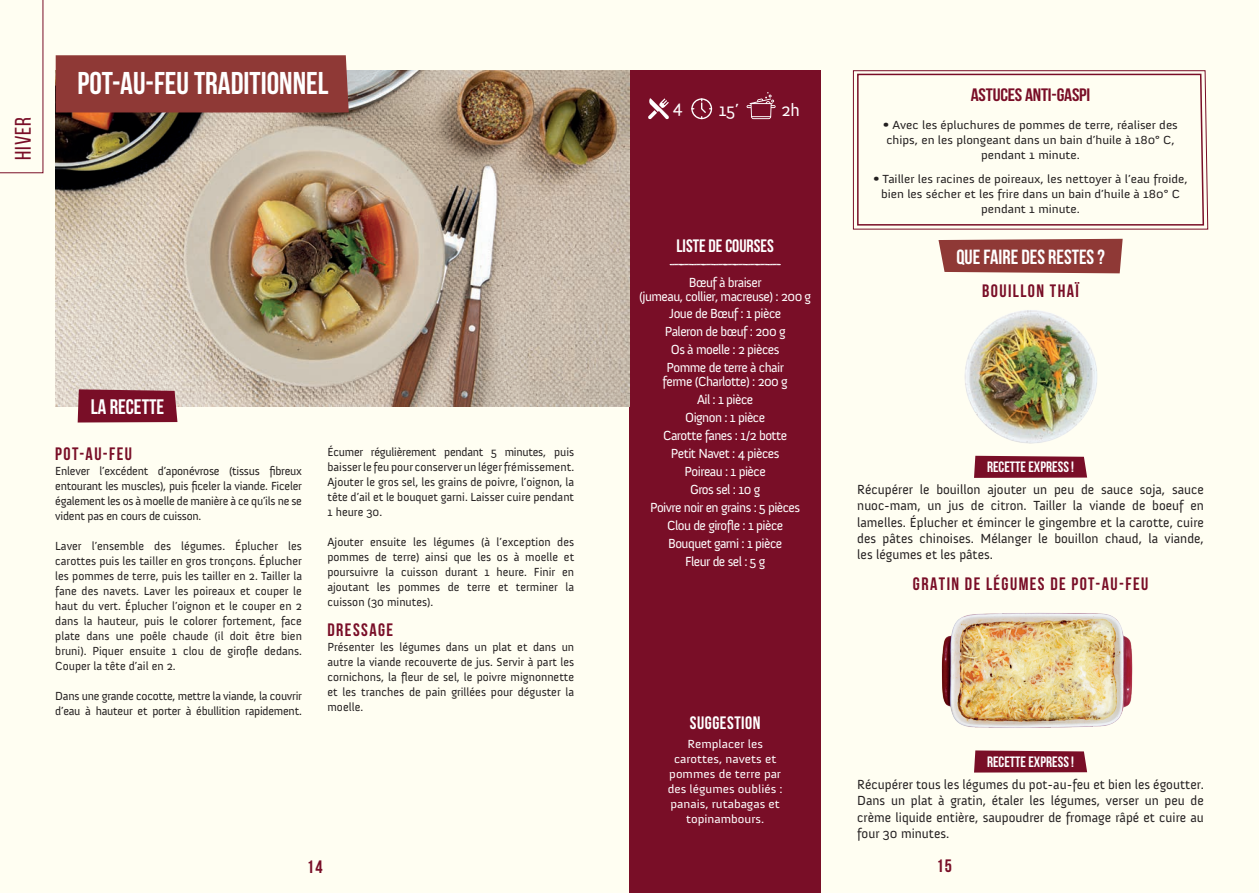
<style>
.page{position:relative;width:1259px;height:893px;background:#fffef2}
.page>*{position:absolute;margin:0;border:0;box-sizing:border-box;transform-origin:0 0}
.t1{font:700 31.5px "Bebas Neue";color:#fff}
.t2{font:22.5px "Bebas Neue";letter-spacing:.05em;color:#790e27}
.t3{font:700 21px "Bebas Neue";color:#fff}
.Labeur{font:700 20.55px "Bebas Neue";color:#fff}
.t4{font:700 18px "Bebas Neue";letter-spacing:.08em;color:#790e27}
.t5{font:700 18px "Bebas Neue";letter-spacing:-.01em;color:#790e27;scale:1.1 1}
.t6{font:700 18px "Bebas Neue";color:#fff}
.t7{font:700 18px "Bebas Neue";letter-spacing:.03em;color:#fff}
.t8{font:18px "Anivers";color:#fff}
.t9{font:700 15px "Bebas Neue";color:#fff}
.t10{font:13.5px/16.2px "Anivers";color:#231f20;text-align:justify}
.t11{font:13.5px/13.5px "Anivers";letter-spacing:-.04em;color:#fff;text-align:center}
.t12{font:12px/15px "Anivers";color:#231f20;text-align:justify}
.t13{font:12px/15px "Anivers";color:#231f20;text-align:center;scale:1.1 1}
.t14{font:12px/15px "Anivers";color:#fff;text-align:center;scale:1.1 1}
.t15{font:12px/15px "Anivers";letter-spacing:-.02em;color:#231f20}
</style>
<div class="page">
<div style="left:629px;top:71px;width:192px;height:822px;background:#790e27"></div>
<svg style="left:669px;top:264px;width:112px;height:1px"></svg>
<img style="left:56px;top:71px;width:573px;height:335px">
<svg style="left:853px;top:70px;width:355px;height:159px"></svg>
<div style="left:56px;top:55px;width:293px;height:57px;background:#8f3936"></div>
<svg style="left:0;top:0;width:43px;height:173px"></svg>
<svg style="left:938px;top:239px;width:184px;height:34px;background:#94423e"></svg>
<div style="left:78px;top:389px;width:99px;height:33px;background:#790e27"></div>
<svg style="left:648px;top:98px;width:21px;height:21px"></svg>
<svg style="left:691px;top:98px;width:21px;height:21px"></svg>
<svg style="left:746px;top:92px;width:29px;height:27px"></svg>
<svg style="left:974px;top:750px;width:113px;height:22px;background:#811c33"></svg>
<svg style="left:974px;top:456px;width:113px;height:22px;background:#7e182f"></svg>
<img style="left:965px;top:310px;width:132px;height:134px">
<img style="left:941px;top:613px;width:192px;height:115px">
<p class="t2" style="left:11px;top:160px;width:45px;rotate:-90deg">HIVER</p>
<p class="t1" style="left:77px;top:66px;width:252px">POT-AU-FEU TRADITIONNEL</p>
<p class="t3" style="left:91px;top:395px;width:75px">LA RECETTE</p>
<p class="t4" style="left:55px;top:444px;width:78px">POT-AU-FEU</p>
<p class="t12" style="left:55px;top:464px;width:248px">Enlever l’excédent d’aponévrose (tissus fibreux entourant les muscles), puis ficeler la viande. Ficeler également les os à moelle de manière à ce qu’ils ne se vident pas en cours de cuisson.</p>
<p class="t12" style="left:55px;top:539px;width:248px">Laver l’ensemble des légumes. Éplucher les carottes puis les tailler en gros tronçons. Éplucher les pommes de terre, puis les tailler en 2. Tailler la fane des navets. Laver les poireaux et couper le haut du vert. Éplucher l’oignon et le couper en 2 dans la hauteur, puis le colorer fortement, face plate dans une poêle chaude (il doit être bien bruni). Piquer ensuite 1 clou de girofle dedans.<br>Couper la tête d’ail en 2.</p>
<p class="t15" style="left:55px;top:689px;width:248px">Dans une grande cocotte, mettre la viande, la couvrir d’eau à hauteur et porter à ébullition rapidement.</p>
<p class="t12" style="left:327px;top:444px;width:248px">Écumer régulièrement pendant 5 minutes, puis baisser le feu pour conserver un léger frémissement.<br>Ajouter le gros sel, les grains de poivre, l’oignon, la tête d’ail et le bouquet garni. Laisser cuire pendant 1 heure 30.</p>
<p class="t12" style="left:327px;top:534px;width:248px">Ajouter ensuite les légumes (à l’exception des pommes de terre) ainsi que les os à moelle et poursuivre la cuisson durant 1 heure. Finir en ajoutant les pommes de terre et terminer la cuisson (30 minutes).</p>
<p class="t4" style="left:327px;top:619px;width:67px">DRESSAGE</p>
<p class="t12" style="left:327px;top:639px;width:248px">Présenter les légumes dans un plat et dans un autre la viande recouverte de jus. Servir à part les cornichons, la fleur de sel, le poivre mignonnette et les tranches de pain grillées pour déguster la moelle.</p>
<p class="t4" style="left:307px;top:857px;width:17px">14</p>
<p class="t8" style="left:673px;top:98px;width:11px">4</p>
<p class="t8" style="left:719px;top:100px;width:21px">15’</p>
<p class="t8" style="left:781px;top:100px;width:20px">2h</p>
<p class="t6" style="left:676px;top:236px;width:99px">LISTE DE COURSES</p>
<p class="t11" style="left:639px;top:276px;width:173px">Bœuf à braiser<br>(jumeau, collier, macreuse) : 200 g</p>
<p class="t11" style="left:669px;top:307px;width:114px">Joue de Bœuf : 1 pièce</p>
<p class="t11" style="left:665px;top:325px;width:122px">Paleron de bœuf : 200 g</p>
<p class="t11" style="left:671px;top:343px;width:110px">Os à moelle : 2 pièces</p>
<p class="t11" style="left:662px;top:361px;width:127px;text-align:left">Pomme de terre à chair ferme (Charlotte) : 200 g</p>
<p class="t11" style="left:697px;top:393px;width:58px">Ail : 1 pièce</p>
<p class="t11" style="left:685px;top:411px;width:81px">Oignon : 1 pièce</p>
<p class="t11" style="left:663px;top:429px;width:125px">Carotte fanes : 1/2 botte</p>
<p class="t11" style="left:671px;top:447px;width:110px">Petit Navet : 4 pièces</p>
<p class="t11" style="left:684px;top:465px;width:83px">Poireau : 1 pièce</p>
<p class="t11" style="left:690px;top:483px;width:72px">Gros sel : 10 g</p>
<p class="t11" style="left:650px;top:501px;width:152px">Poivre noir en grains : 5 pièces</p>
<p class="t11" style="left:667px;top:519px;width:118px">Clou de girofle : 1 pièce</p>
<p class="t11" style="left:668px;top:537px;width:116px">Bouquet garni : 1 pièce</p>
<p class="t11" style="left:685px;top:555px;width:82px">Fleur de sel : 5 g</p>
<p class="t5" style="left:970px;top:85px;width:110px">ASTUCES ANTI-GASPI</p>
<p class="t13" style="left:883px;top:118px;width:269px">• Avec les épluchures de pommes de terre, réaliser des chips, en les plongeant dans un bain d’huile à 180° C, pendant 1 minute.</p>
<p class="t13" style="left:873px;top:171px;width:287px">• Tailler les racines de poireaux, les nettoyer à l’eau froide, bien les sécher et les frire dans un bain d’huile à 180° C pendant 1 minute.</p>
<p class="Labeur" style="left:956px;top:245px;width:150px">QUE FAIRE DES RESTES ?</p>
<p class="t4" style="left:982px;top:281px;width:98px">BOUILLON THAÏ</p>
<p class="t9" style="left:987px;top:459px;width:89px">RECETTE EXPRESS !</p>
<p class="t10" style="left:857px;top:482px;width:348px">Récupérer le bouillon ajouter un peu de sauce soja, sauce nuoc-mam, un jus de citron. Tailler la viande de boeuf en lamelles. Éplucher et émincer le gingembre et la carotte, cuire des pâtes chinoises. Mélanger le bouillon chaud, la viande, les légumes et les pâtes.</p>
<p class="t4" style="left:913px;top:574px;width:237px">GRATIN DE LÉGUMES DE POT-AU-FEU</p>
<p class="t7" style="left:690px;top:713px;width:72px">SUGGESTION</p>
<p class="t14" style="left:667px;top:737px;width:106px">Remplacer les carottes, navets et pommes de terre par des légumes oubliés : panais, rutabagas et topinambours.</p>
<p class="t9" style="left:987px;top:754px;width:89px">RECETTE EXPRESS !</p>
<p class="t10" style="left:857px;top:777px;width:348px">Récupérer tous les légumes du pot-au-feu et bien les égoutter.<br>Dans un plat à gratin, étaler les légumes, verser un peu de crème liquide entière, saupoudrer de fromage râpé et cuire au four 30 minutes.</p>
<p class="t4" style="left:936px;top:856px;width:17px">15</p>
</div>
